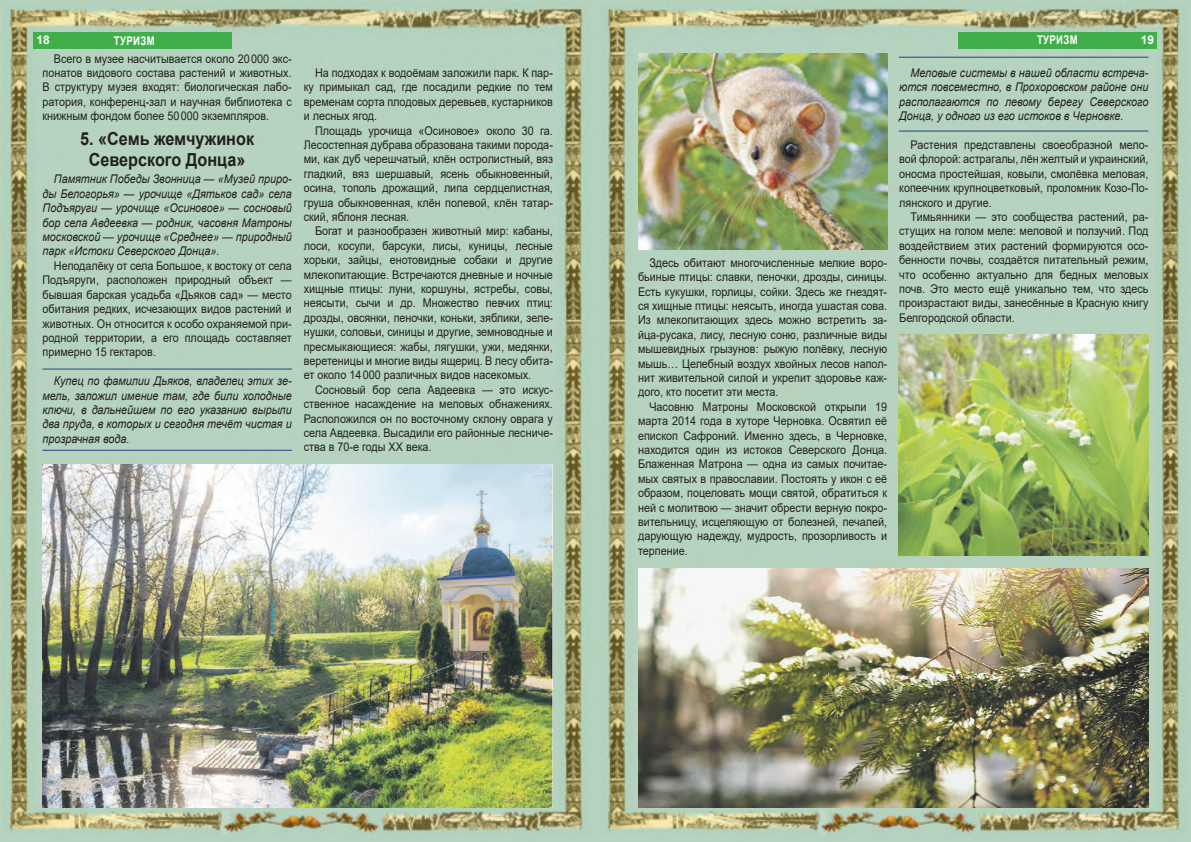
<style>
.page{position:relative;width:1191px;height:842px;background:#fff}
.page>*{position:absolute;margin:0;border:0;box-sizing:border-box;transform-origin:0 0}
.t1{font:700 18px/21.6px "Arial";color:#231f20;text-align:center;scale:.9 1}
.t2{font:12px/14.4px "Arial";color:#231f20;text-align:justify;scale:.9 1}
.t3{font:italic 12px/14.4px "Arial";color:#231f20;text-align:justify;scale:.9 1}
.t4{font:700 12px "Arial";letter-spacing:.035em;color:#fff;scale:.8 1}
.t5{font:700 12px "Arial";letter-spacing:.035em;color:#fff}
</style>
<div class="page">
<img style="left:0;top:0;width:591px;height:842px">
<img style="left:591px;top:0;width:600px;height:842px">
<div style="left:33px;top:33px;width:199px;height:16px;background:#40ae49"></div>
<div style="left:958px;top:33px;width:199px;height:16px;background:#40ae49"></div>
<img style="left:43px;top:465px;width:510px;height:343px">
<hr style="left:43px;top:369px;width:249px;height:1px;background:#253f8e">
<hr style="left:43px;top:450px;width:249px;height:1px;background:#253f8e">
<img style="left:899px;top:334px;width:249px;height:222px">
<img style="left:638px;top:568px;width:510px;height:240px">
<img style="left:638px;top:54px;width:249px;height:195px">
<hr style="left:899px;top:57px;width:249px;height:1px;background:#253f8e">
<hr style="left:899px;top:131px;width:249px;height:1px;background:#253f8e">
<p class="t5" style="left:36px;top:31px;width:15px">18</p>
<p class="t4" style="left:114px;top:32px;width:53px">ТУРИЗМ</p>
<p class="t5" style="left:1140px;top:31px;width:15px">19</p>
<p class="t2" style="left:43px;top:51px;width:278px;text-indent:11px">Всего в музее насчитывается около 20000 экс&shy;понатов видового состава растений и животных.<br>В структуру музея входят: биологическая лабо&shy;ратория, конференц-зал и научная библиотека с книжным фондом более 50000 экземпляров.</p>
<h1 class="t1" style="left:80px;top:128px;width:195px">5. «Семь жемчужинок<br>Северского Донца»</h1>
<p class="t3" style="left:43px;top:172px;width:278px;text-indent:11px">Памятник Победы Звонница — «Музей приро&shy;ды Белогорья» — урочище «Дятьков сад» села Подъяруги — урочище «Осиновое» — сосновый бор села Авдеевка — родник, часовня Матроны московской — урочище «Среднее» — природный парк «Истоки Северского Донца».</p>
<p class="t2" style="left:43px;top:258px;width:278px;text-indent:11px">Неподалёку от села Большое, к востоку от села Подъяруги, расположен природный объект — бывшая барская усадьба «Дьяков сад» — место обитания редких, исчезающих видов растений и животных. Он относится к особо охраняемой при&shy;родной территории, а его площадь составляет примерно 15 гектаров.</p>
<p class="t3" style="left:43px;top:374px;width:278px;text-indent:11px">Купец по фамилии Дьяков, владелец этих зе&shy;мель, заложил имение там, где били холодные ключи, в дальнейшем по его указанию вырыли два пруда, в которых и сегодня течёт чистая и прозрачная вода.</p>
<p class="t4" style="left:1037px;top:31px;width:53px">ТУРИЗМ</p>
<p class="t3" style="left:899px;top:66px;width:278px;text-indent:11px">Меловые системы в нашей области встреча&shy;ются повсеместно, в Прохоровском районе они располагаются по левому берегу Северского Донца, у одного из его истоков в Черновке.</p>
<p class="t2" style="left:899px;top:138px;width:278px;text-indent:11px">Растения представлены своеобразной мело&shy;вой флорой: астрагалы, лён желтый и украинский, оносма простейшая, ковыли, смолёвка меловая, копеечник крупноцветковый, проломник Козо-По&shy;лянского и другие.</p>
<p class="t2" style="left:899px;top:210px;width:278px;text-indent:11px">Тимьянники — это сообщества растений, ра&shy;стущих на голом меле: меловой и ползучий. Под воздействием этих растений формируются осо&shy;бенности почвы, создаётся питательный режим, что особенно актуально для бедных меловых почв. Это место ещё уникально тем, что здесь произрастают виды, занесённые в Красную книгу Белгородской области.</p>
<p class="t2" style="left:304px;top:66px;width:278px;text-indent:11px">На подходах к водоёмам заложили парк. К пар&shy;ку примыкал сад, где посадили редкие по тем временам сорта плодовых деревьев, кустарников и лесных ягод.</p>
<p class="t2" style="left:304px;top:123px;width:278px;text-indent:11px">Площадь урочища «Осиновое» около 30 га.<br>Лесостепная дубрава образована такими порода&shy;ми, как дуб черешчатый, клён остролистный, вяз гладкий, вяз шершавый, ясень обыкновенный, осина, тополь дрожащий, липа сердцелистная, груша обыкновенная, клён полевой, клён татар&shy;ский, яблоня лесная.</p>
<p class="t2" style="left:304px;top:224px;width:278px;text-indent:11px">Богат и разнообразен животный мир: кабаны, лоси, косули, барсуки, лисы, куницы, лесные хорьки, зайцы, енотовидные собаки и другие млекопитающие. Встречаются дневные и ночные хищные птицы: луни, коршуны, ястребы, совы, неясыти, сычи и др. Множество певчих птиц: дрозды, овсянки, пеночки, коньки, зяблики, зеле&shy;нушки, соловьи, синицы и другие, земноводные и пресмыкающиеся: жабы, лягушки, ужи, медянки, веретеницы и многие виды ящериц. В лесу обита&shy;ет около 14000 различных видов насекомых.</p>
<p class="t2" style="left:304px;top:382px;width:278px;text-indent:11px">Сосновый бор села Авдеевка — это искус&shy;ственное насаждение на меловых обнажениях.<br>Расположился он по восточному склону оврага у села Авдеевка. Высадили его районные лесниче&shy;ства в 70-е годы XX века.</p>
<p class="t2" style="left:638px;top:255px;width:278px;text-indent:11px">Здесь обитают многочисленные мелкие воро&shy;бьиные птицы: славки, пеночки, дрозды, синицы.<br>Есть кукушки, горлицы, сойки. Здесь же гнездят&shy;ся хищные птицы: неясыть, иногда ушастая сова.<br>Из млекопитающих здесь можно встретить за&shy;йца-русака, лису, лесную соню, различные виды мышевидных грызунов: рыжую полёвку, лесную мышь… Целебный воздух хвойных лесов напол&shy;нит живительной силой и укрепит здоровье каж&shy;дого, кто посетит эти места.</p>
<p class="t2" style="left:638px;top:399px;width:278px;text-indent:11px">Часовню Матроны Московской открыли 19 марта 2014 года в хуторе Черновка. Освятил её епископ Сафроний. Именно здесь, в Черновке, находится один из истоков Северского Донца.<br>Блаженная Матрона — одна из самых почитае&shy;мых святых в православии. Постоять у икон с её образом, поцеловать мощи святой, обратиться к ней с молитвою — значит обрести верную покро&shy;вительницу, исцеляющую от болезней, печалей, дарующую надежду, мудрость, прозорливость и терпение.</p>
</div>
